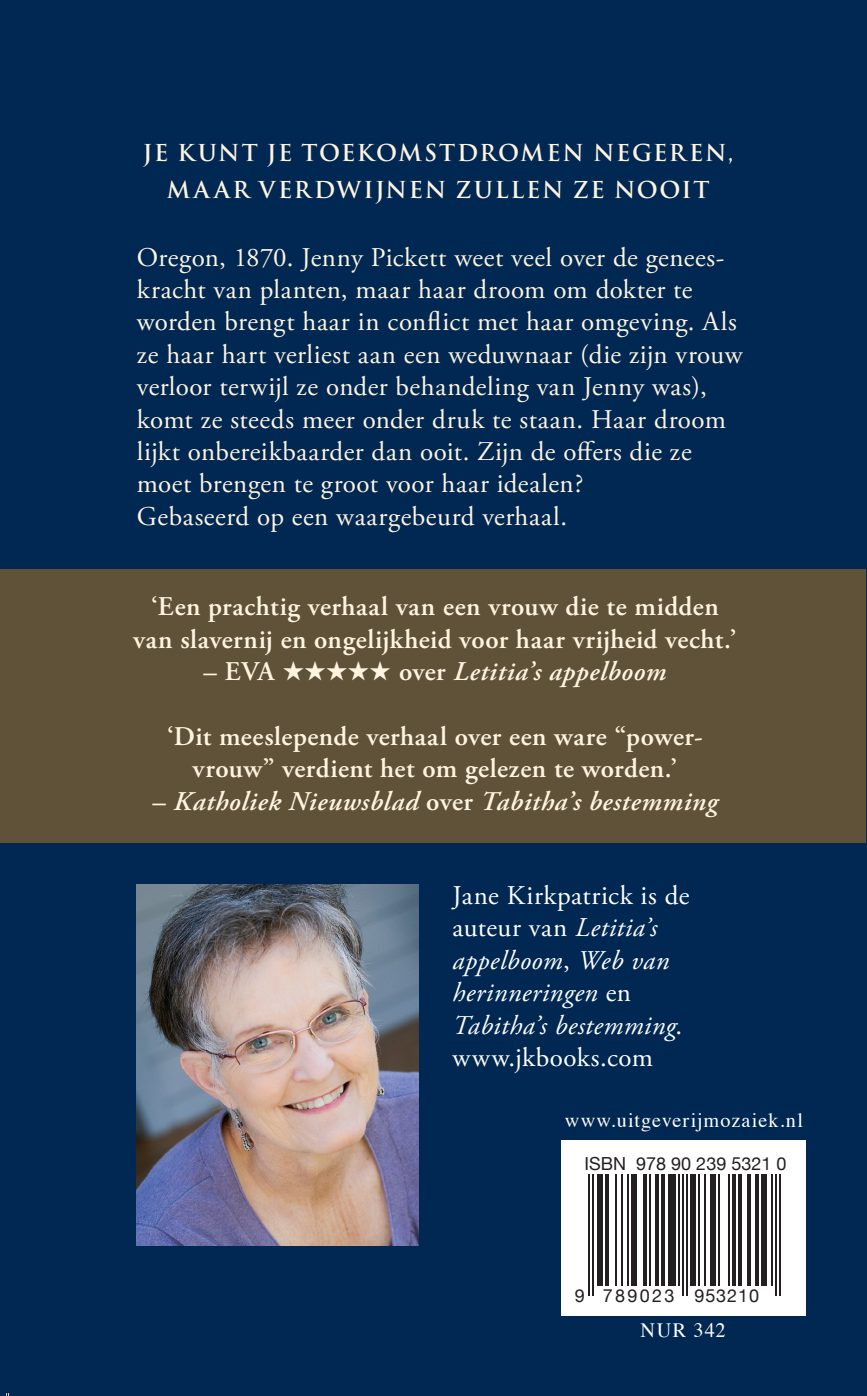
<style>
.page{position:relative;width:867px;height:1396px;background:#fff}
.page>*{position:absolute;margin:0;border:0;box-sizing:border-box;transform-origin:0 0}
.t1{font:27px/32.4px "Adobe Garamond Pro";letter-spacing:.02em;color:#fef4e0}
.t2{font:600 27px/32.4px "Adobe Garamond Pro";letter-spacing:.02em;color:#fef4e0;text-align:center}
.t3{font:italic 27px/32.4px "Adobe Garamond Pro";letter-spacing:.02em;color:#fff}
.t4{font:italic 600 27px "Adobe Garamond Pro";letter-spacing:.025em;color:#fef4e0}
.t5{font:700 22.72px/36.7px "Trajan";letter-spacing:.075em;color:#fef4e0;text-align:center}
.t6{font:20.25px "Times";letter-spacing:.05em;color:#fff}
.t7{font:18px "Helvetica Neue";color:#231f20}
.t8{font:18px "Helvetica Neue";letter-spacing:.09em;color:#231f20}
.s1{font-style:normal}
</style>
<div class="page">
<div style="left:0;top:0;width:867px;height:1395px;background:#002853"></div>
<div style="left:0;top:569px;width:866px;height:274px;background:#5f5238"></div>
<img style="left:137px;top:884px;width:282px;height:361px">
<div style="left:561px;top:1139px;width:244px;height:176px;background:#fff"></div>
<hr style="left:588px;top:1174px;width:2px;height:121px;background:#231f20">
<hr style="left:592px;top:1174px;width:2px;height:121px;background:#231f20">
<div style="left:596px;top:1174px;width:6px;height:111px;background:#231f20"></div>
<hr style="left:605px;top:1174px;width:3px;height:111px;background:#231f20">
<hr style="left:615px;top:1174px;width:1px;height:111px;background:#231f20">
<hr style="left:621px;top:1174px;width:2px;height:111px;background:#231f20">
<hr style="left:627px;top:1174px;width:2px;height:111px;background:#231f20">
<div style="left:631px;top:1174px;width:6px;height:111px;background:#231f20"></div>
<hr style="left:643px;top:1174px;width:4px;height:111px;background:#231f20">
<hr style="left:649px;top:1174px;width:2px;height:111px;background:#231f20">
<hr style="left:655px;top:1174px;width:4px;height:111px;background:#231f20">
<hr style="left:661px;top:1174px;width:4px;height:111px;background:#231f20">
<div style="left:667px;top:1174px;width:8px;height:111px;background:#231f20"></div>
<hr style="left:678px;top:1174px;width:1px;height:111px;background:#231f20">
<hr style="left:682px;top:1174px;width:1px;height:121px;background:#231f20">
<hr style="left:686px;top:1174px;width:1px;height:121px;background:#231f20">
<div style="left:690px;top:1174px;width:6px;height:111px;background:#231f20"></div>
<hr style="left:698px;top:1174px;width:2px;height:111px;background:#231f20">
<hr style="left:704px;top:1174px;width:2px;height:111px;background:#231f20">
<div style="left:710px;top:1174px;width:6px;height:111px;background:#231f20"></div>
<hr style="left:718px;top:1174px;width:2px;height:111px;background:#231f20">
<hr style="left:728px;top:1174px;width:2px;height:111px;background:#231f20">
<hr style="left:732px;top:1174px;width:4px;height:111px;background:#231f20">
<hr style="left:738px;top:1174px;width:4px;height:111px;background:#231f20">
<hr style="left:747px;top:1174px;width:3px;height:111px;background:#231f20">
<hr style="left:755px;top:1174px;width:3px;height:111px;background:#231f20">
<div style="left:761px;top:1174px;width:6px;height:111px;background:#231f20"></div>
<hr style="left:771px;top:1174px;width:2px;height:111px;background:#231f20">
<hr style="left:775px;top:1174px;width:2px;height:121px;background:#231f20">
<hr style="left:779px;top:1174px;width:2px;height:121px;background:#231f20">
<svg style="left:0;top:0;width:9px;height:9px"></svg>
<svg style="left:0;top:1392px;width:9px;height:4px"></svg>
<p class="t5" style="left:143px;top:135px;width:592px">JE KUNT JE TOEKOMSTDROMEN NEGEREN,<br>MAAR VERDWIJNEN ZULLEN ZE NOOIT</p>
<p class="t1" style="left:137px;top:242px;width:607px">Oregon, 1870. Jenny Pickett weet veel over de genees&shy;kracht van planten, maar haar droom om dokter te worden brengt haar in conflict met haar omgeving. Als ze haar hart verliest aan een weduwnaar (die zijn vrouw verloor terwijl ze onder behandeling van Jenny was), komt ze steeds meer onder druk te staan. Haar droom lijkt onbereikbaarder dan ooit. Zijn de offers die ze moet brengen te groot voor haar idealen?<br>Gebaseerd op een waargebeurd verhaal.</p>
<p class="t2" style="left:133px;top:591px;width:605px">‘Een prachtig verhaal van een vrouw die te midden van slavernij en ongelijkheid voor haar vrijheid vecht.’</p>
<p class="t4" style="left:204px;top:656px;width:464px"><span class="s1">– EVA</span> ★★★★★ <span class="s1">over</span> Letitia’s appelboom</p>
<p class="t2" style="left:167px;top:720px;width:537px">‘Dit meeslepende verhaal over een ware “power&shy;vrouw” verdient het om gelezen te worden.’</p>
<p class="t4" style="left:152px;top:785px;width:567px"><span class="s1">–</span> Katholiek Nieuwsblad <span class="s1">over</span> Tabitha’s bestemming</p>
<p class="t3" style="left:452px;top:879px;width:238px"><span class="s1">Jane Kirkpatrick is de auteur van</span> Letitia’s appelboom<span class="s1">,</span> Web van herinneringen <span class="s1">en<br></span>Tabitha’s bestemming<span class="s1">. www.jkbooks.com</span></p>
<p class="t6" style="left:565px;top:1100px;width:240px">www.uitgeverijmozaiek.nl</p>
<p class="t7" style="left:584px;top:1153px;width:203px">ISBN 978 90 239 5321 0</p>
<p class="t8" style="left:575px;top:1284px;width:186px">9 789023 953210</p>
<p class="t6" style="left:640px;top:1311px;width:87px">NUR 342</p>
</div>
